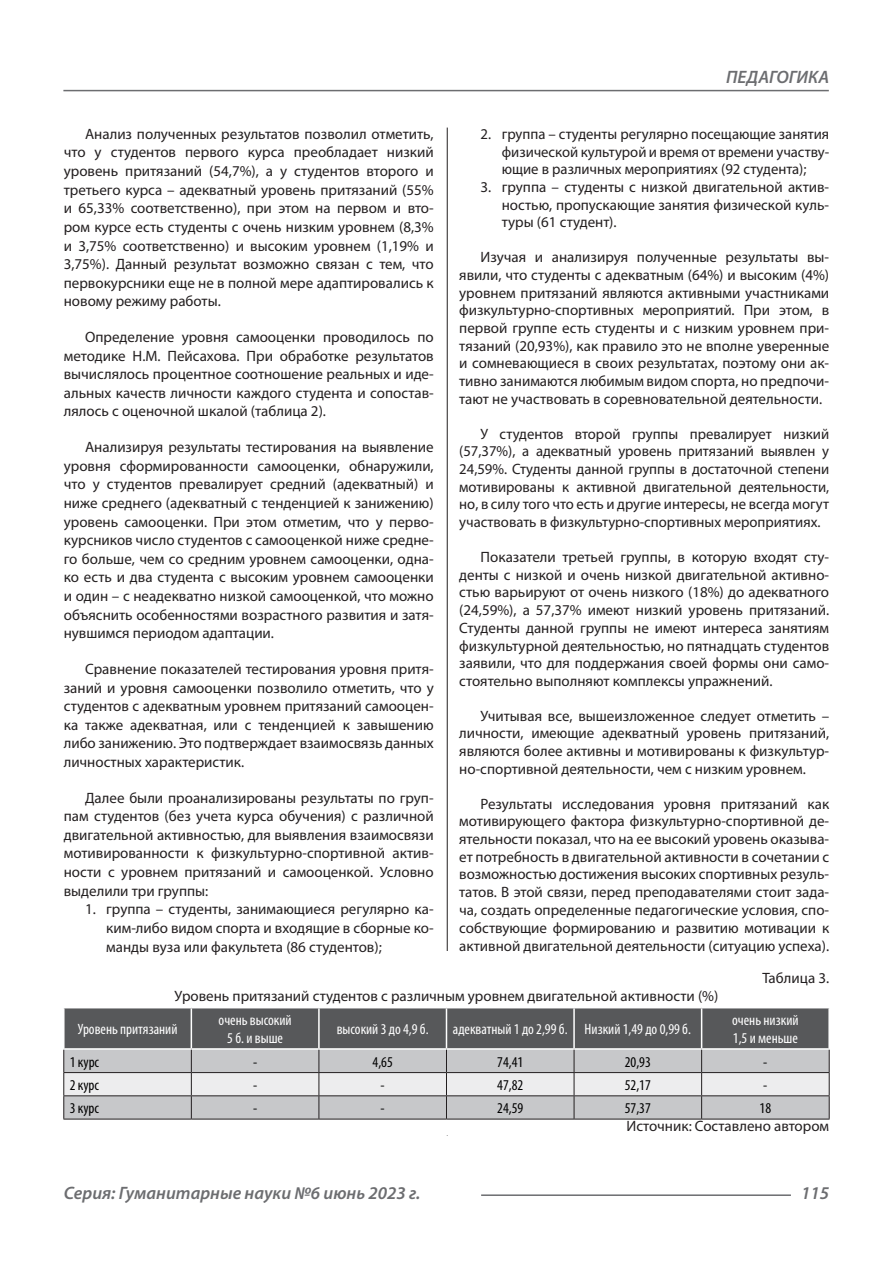
<style>
.page{position:relative;width:893px;height:1263px;background:#fff}
.page>*{position:absolute;margin:0;border:0;box-sizing:border-box;transform-origin:0 0}
.t1{font:italic 600 18px "Myriad Pro";color:#6c6d70}
.Статья_текст{font:15px/18.6px "Myriad Pro";color:#231f20;text-align:justify}
.Таблица_Заголовок_Яч{font:condensed 15px "Myriad Pro";color:#fff}
.Таблица_Строка{font:condensed 15px "Myriad Pro";color:#000}
</style>
<div class="page">
<hr style="left:447px;top:128px;width:1px;height:1007px;background:#231f20">
<hr style="left:63px;top:90px;width:766px;height:1px;background:#6c6d70">
<hr style="left:481px;top:1194px;width:310px;height:2px;background:#6c6d70">
<div style="left:441px;top:951px;width:12px;height:184px;background:#fff"></div>
<svg style="left:63px;top:1008px;width:767px;height:111px;background:#a3a4a6"></svg>
<hr style="left:63px;top:1119px;width:128px;height:1px;background:#231f20">
<hr style="left:191px;top:1119px;width:128px;height:1px;background:#231f20">
<hr style="left:319px;top:1119px;width:127px;height:1px;background:#231f20">
<hr style="left:446px;top:1119px;width:128px;height:1px;background:#231f20">
<hr style="left:574px;top:1119px;width:128px;height:1px;background:#231f20">
<hr style="left:702px;top:1119px;width:128px;height:1px;background:#231f20">
<p class="t1" style="left:726px;top:66px;width:104px">ПЕДАГОГИКА</p>
<p class="Статья_текст" style="left:64px;top:124px;width:371px;text-indent:21px">Анализ полученных результатов позволил отметить, что у студентов первого курса преобладает низкий уровень притязаний (54,7%), а у студентов второго и третьего курса – адекватный уровень притязаний (55% и 65,33% соответственно), при этом на первом и вто&shy;ром курсе есть студенты с очень низким уровнем (8,3% и 3,75% соответственно) и высоким уровнем (1,19% и 3,75%). Данный результат возможно связан с тем, что первокурсники еще не в полной мере адаптировались к новому режиму работы.</p>
<p class="Статья_текст" style="left:64px;top:327px;width:371px;text-indent:21px">Определение уровня самооценки проводилось по методике Н.М. Пейсахова. При обработке результатов вычислялось процентное соотношение реальных и иде&shy;альных качеств личности каждого студента и сопостав&shy;лялось с оценочной шкалой (таблица 2).</p>
<p class="Статья_текст" style="left:64px;top:437px;width:371px;text-indent:21px">Анализируя результаты тестирования на выявление уровня сформированности самооценки, обнаружили, что у студентов превалирует средний (адекватный) и ниже среднего (адекватный с тенденцией к занижению) уровень самооценки. При этом отметим, что у перво&shy;курсников число студентов с самооценкой ниже средне&shy;го больше, чем со средним уровнем самооценки, одна&shy;ко есть и два студента с высоким уровнем самооценки и один – с неадекватно низкой самооценкой, что можно объяснить особенностями возрастного развития и затя&shy;нувшимся периодом адаптации.</p>
<p class="Статья_текст" style="left:64px;top:659px;width:371px;text-indent:21px">Сравнение показателей тестирования уровня притя&shy;заний и уровня самооценки позволило отметить, что у студентов с адекватным уровнем притязаний самооцен&shy;ка также адекватная, или с тенденцией к завышению либо занижению. Это подтверждает взаимосвязь данных личностных характеристик.</p>
<p class="Статья_текст" style="left:64px;top:788px;width:371px;text-indent:21px">Далее были проанализированы результаты по груп&shy;пам студентов (без учета курса обучения) с различной двигательной активностью, для выявления взаимосвязи мотивированности к физкультурно-спортивной актив&shy;ности с уровнем притязаний и самооценкой. Условно выделили три группы:</p>
<p class="Статья_текст" style="left:106px;top:900px;width:329px;text-indent:-21px">1. группа – студенты, занимающиеся регулярно ка&shy;ким-либо видом спорта и входящие в сборные ко&shy;манды вуза или факультета (86 студентов);</p>
<p class="Статья_текст" style="left:502px;top:125px;width:329px;line-height:17.7px;text-indent:-21px">2. группа – студенты регулярно посещающие занятия физической культурой и время от времени участву&shy;ющие в различных мероприятиях (92 студента);</p>
<p class="Статья_текст" style="left:502px;top:178px;width:329px;line-height:17.7px;text-indent:-21px">3. группа – студенты с низкой двигательной актив&shy;ностью, пропускающие занятия физической куль&shy;туры (61 студент).</p>
<p class="Статья_текст" style="left:459px;top:248px;width:371px;line-height:17.7px;text-indent:21px">Изучая и анализируя полученные результаты вы&shy;явили, что студенты с адекватным (64%) и высоким (4%) уровнем притязаний являются активными участниками физкультурно-спортивных мероприятий. При этом, в первой группе есть студенты и с низким уровнем при&shy;тязаний (20,93%), как правило это не вполне уверенные и сомневающиеся в своих результатах, поэтому они ак&shy;тивно занимаются любимым видом спорта, но предпочи&shy;тают не участвовать в соревновательной деятельности.</p>
<p class="Статья_текст" style="left:459px;top:424px;width:371px;line-height:17.7px;text-indent:21px">У студентов второй группы превалирует низкий (57,37%), а адекватный уровень притязаний выявлен у 24,59%. Студенты данной группы в достаточной степени мотивированы к активной двигательной деятельности, но, в силу того что есть и другие интересы, не всегда могут участвовать в физкультурно-спортивных мероприятиях.</p>
<p class="Статья_текст" style="left:459px;top:548px;width:371px;line-height:17.7px;text-indent:21px">Показатели третьей группы, в которую входят сту&shy;денты с низкой и очень низкой двигательной активно&shy;стью варьируют от очень низкого (18%) до адекватного (24,59%), а 57,37% имеют низкий уровень притязаний.<br>Студенты данной группы не имеют интереса занятиям физкультурной деятельностью, но пятнадцать студентов заявили, что для поддержания своей формы они само&shy;стоятельно выполняют комплексы упражнений.</p>
<p class="Статья_текст" style="left:459px;top:706px;width:371px;line-height:17.7px;text-indent:21px">Учитывая все, вышеизложенное следует отметить – личности, имеющие адекватный уровень притязаний, являются более активны и мотивированы к физкультур&shy;но-спортивной деятельности, чем с низким уровнем.</p>
<p class="Статья_текст" style="left:459px;top:794px;width:371px;line-height:17.9px;text-indent:21px">Результаты исследования уровня притязаний как мотивирующего фактора физкультурно-спортивной де&shy;ятельности показал, что на ее высокий уровень оказыва&shy;ет потребность в двигательной активности в сочетании с возможностью достижения высоких спортивных резуль&shy;татов. В этой связи, перед преподавателями стоит зада&shy;ча, создать определенные педагогические условия, спо&shy;собствующие формированию и развитию мотивации к активной двигательной деятельности (ситуацию успеха).</p>
<p class="Статья_текст" style="left:762px;top:968px;width:68px">Таблица 3.</p>
<p class="Статья_текст" style="left:175px;top:986px;width:545px">Уровень притязаний студентов с различным уровнем двигательной активности (%)</p>
<p class="Таблица_Заголовок_Яч" style="left:78px;top:1020px;width:101px">Уровень притязаний</p>
<p class="Таблица_Заголовок_Яч" style="left:219px;top:1011px;width:74px">очень высокий</p>
<p class="Таблица_Заголовок_Яч" style="left:227px;top:1029px;width:57px">5 б. и выше</p>
<p class="Таблица_Заголовок_Яч" style="left:732px;top:1011px;width:68px">очень низкий</p>
<p class="Таблица_Заголовок_Яч" style="left:733px;top:1029px;width:66px">1,5 и меньше</p>
<p class="Таблица_Заголовок_Яч" style="left:337px;top:1020px;width:93px">высокий 3 до 4,9 б.</p>
<p class="Таблица_Заголовок_Яч" style="left:453px;top:1020px;width:116px">адекватный 1 до 2,99 б.</p>
<p class="Таблица_Заголовок_Яч" style="left:585px;top:1020px;width:108px">Низкий 1,49 до 0,99 б.</p>
<p class="Таблица_Строка" style="left:70px;top:1052px;width:31px">1 курс</p>
<p class="Таблица_Строка" style="left:253px;top:1052px;width:6px">-</p>
<p class="Таблица_Строка" style="left:373px;top:1052px;width:22px">4,65</p>
<p class="Таблица_Строка" style="left:497px;top:1052px;width:28px">74,41</p>
<p class="Таблица_Строка" style="left:625px;top:1052px;width:28px">20,93</p>
<p class="Таблица_Строка" style="left:763px;top:1052px;width:6px">-</p>
<p class="Таблица_Строка" style="left:70px;top:1076px;width:31px">2 курс</p>
<p class="Таблица_Строка" style="left:253px;top:1076px;width:6px">-</p>
<p class="Таблица_Строка" style="left:381px;top:1076px;width:6px">-</p>
<p class="Таблица_Строка" style="left:497px;top:1076px;width:28px">47,82</p>
<p class="Таблица_Строка" style="left:625px;top:1076px;width:28px">52,17</p>
<p class="Таблица_Строка" style="left:763px;top:1076px;width:6px">-</p>
<p class="Таблица_Строка" style="left:70px;top:1099px;width:31px">3 курс</p>
<p class="Таблица_Строка" style="left:253px;top:1099px;width:6px">-</p>
<p class="Таблица_Строка" style="left:381px;top:1099px;width:6px">-</p>
<p class="Таблица_Строка" style="left:497px;top:1099px;width:28px">24,59</p>
<p class="Таблица_Строка" style="left:625px;top:1099px;width:28px">57,37</p>
<p class="Таблица_Строка" style="left:760px;top:1099px;width:13px">18</p>
<p class="Статья_текст" style="left:626px;top:1117px;width:204px">Источник: Составлено автором</p>
<p class="t1" style="left:64px;top:1182px;width:358px">Серия: Гуманитарные науки №6 июнь 2023 г.</p>
<p class="t1" style="left:801px;top:1182px;width:30px">115</p>
</div>
